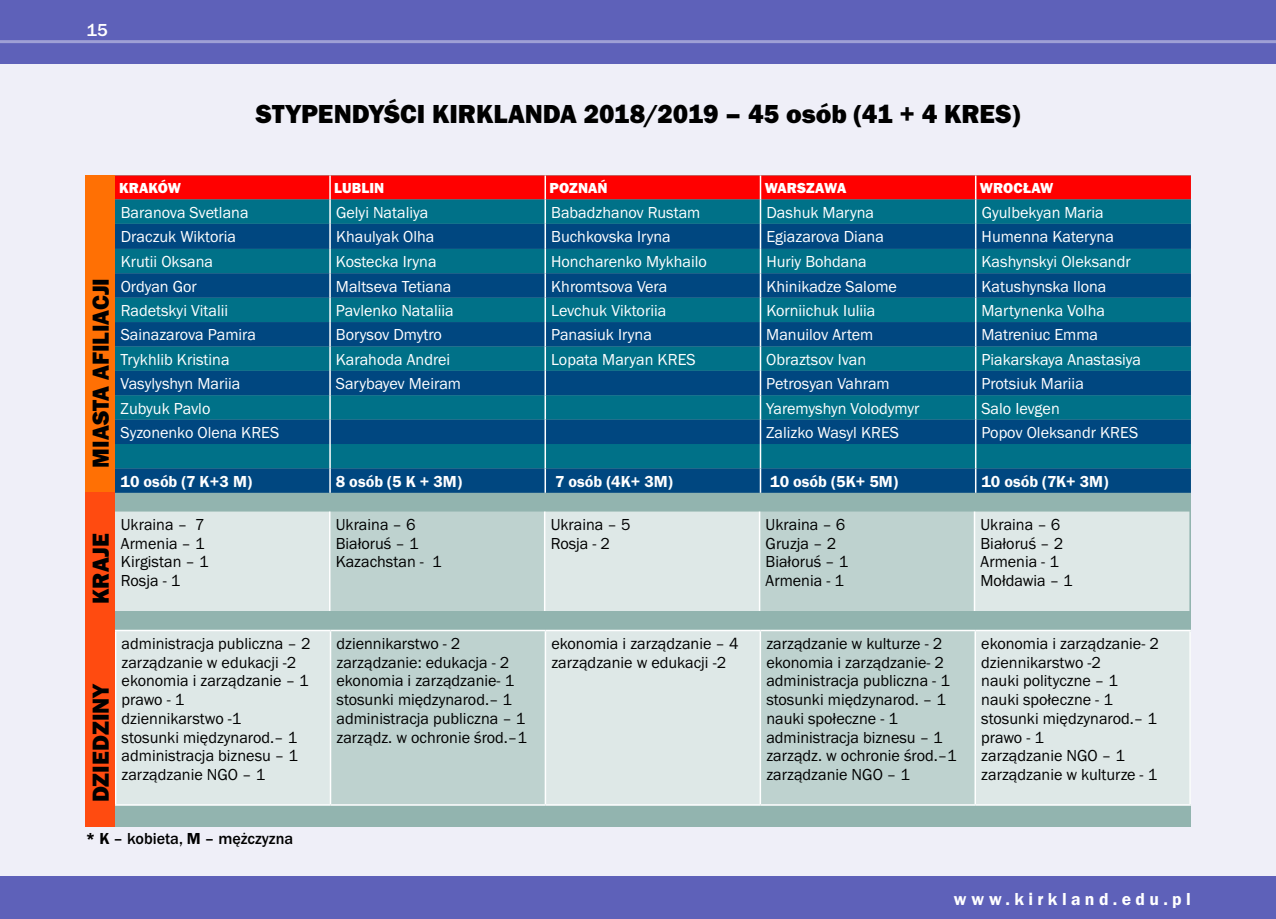
<style>
.page{position:relative;width:1276px;height:919px;background:#fff}
.page>*{position:absolute;margin:0;border:0;box-sizing:border-box;transform-origin:0 0}
.t1{font:27px "Franklin Got URWTCE Hea";color:#000}
.t2{font:24px "Franklin Got URWTCE Hea";color:#000}
.t3{font:18px "Franklin Got URWTCE Dem";letter-spacing:.25em;color:#fff}
.t4{font:500 18px "Franklin Got URWTCE";color:#fff}
.t5{font:16.5px/18.8px "Franklin Got URWTCE Boo";color:#000}
.t6{font:16.5px "Franklin Got URWTCE Boo";color:#fff}
.t7{font:16.5px "Franklin Got URWTCE Dem";color:#fff}
.t8{font:500 16.5px "Franklin Got URWTCE";color:#000}
.t9{font:15px "Franklin Got URWTCE Hea";letter-spacing:.005em;color:#fff}
.s1{font-family:"Franklin Got URWTCE Dem";font-weight:400}
</style>
<div class="page">
<div style="left:0;top:0;width:1276px;height:918px;background:#efeff8"></div>
<div style="left:0;top:0;width:1276px;height:64px;background:#5e61b9"></div>
<div style="left:0;top:876px;width:1276px;height:42px;background:#5e61b9"></div>
<hr style="left:0;top:40px;width:1276px;height:3px;background:#9fa0d5">
<div style="left:115px;top:175px;width:1076px;height:651px;background:#92b4af"></div>
<svg style="left:115px;top:175px;width:1076px;height:317px;background:#15567b"></svg>
<div style="left:115px;top:511px;width:1074px;height:100px;background:#dee8e7"></div>
<svg style="left:330px;top:511px;width:643px;height:100px;background:#c8d9d6"></svg>
<hr style="left:329px;top:511px;width:1px;height:100px;background:#fff">
<hr style="left:544px;top:511px;width:1px;height:100px;background:#fff">
<hr style="left:759px;top:511px;width:1px;height:100px;background:#fff">
<hr style="left:973px;top:511px;width:2px;height:100px;background:#fff">
<div style="left:116px;top:631px;width:1073px;height:173px;background:#dee8e7"></div>
<svg style="left:331px;top:631px;width:643px;height:173px;background:#c8d9d7"></svg>
<hr style="left:115px;top:629px;width:215px;height:2px;background:#fff">
<hr style="left:115px;top:631px;width:1px;height:173px;background:#fff">
<hr style="left:330px;top:629px;width:215px;height:2px;background:#fff">
<hr style="left:330px;top:631px;width:1px;height:173px;background:#fff">
<hr style="left:545px;top:629px;width:215px;height:2px;background:#fff">
<hr style="left:545px;top:631px;width:1px;height:173px;background:#fff">
<hr style="left:760px;top:629px;width:215px;height:2px;background:#fff">
<hr style="left:759px;top:631px;width:2px;height:173px;background:#fff">
<hr style="left:975px;top:629px;width:216px;height:2px;background:#fff">
<hr style="left:974px;top:631px;width:2px;height:173px;background:#fff">
<hr style="left:1189px;top:631px;width:2px;height:173px;background:#fff">
<hr style="left:115px;top:804px;width:215px;height:1px;background:#fff">
<hr style="left:330px;top:804px;width:215px;height:1px;background:#fff">
<hr style="left:545px;top:804px;width:215px;height:1px;background:#fff">
<hr style="left:760px;top:804px;width:215px;height:1px;background:#fff">
<hr style="left:975px;top:804px;width:216px;height:1px;background:#fff">
<div style="left:85px;top:492px;width:30px;height:334px;background:#ff4b10"></div>
<div style="left:85px;top:175px;width:30px;height:317px;background:#ff7004"></div>
<p class="t4" style="left:87px;top:20px;width:23px">15</p>
<h1 class="t1" style="left:256px;top:98px;width:766px">STYPENDYŚCI KIRKLANDA 2018/2019 – 45 osób (41 + 4 KRES)</h1>
<h2 class="t2" style="left:87px;top:467px;width:191px;rotate:-90deg">MIASTA AFILIACJI</h2>
<h2 class="t2" style="left:87px;top:604px;width:72px;rotate:-90deg">KRAJE</h2>
<p class="t9" style="left:119px;top:179px;width:63px">KRAKÓW</p>
<p class="t9" style="left:334px;top:179px;width:52px">LUBLIN</p>
<p class="t9" style="left:549px;top:179px;width:60px">POZNAŃ</p>
<p class="t9" style="left:765px;top:179px;width:83px">WARSZAWA</p>
<p class="t9" style="left:980px;top:179px;width:75px">WROCŁAW</p>
<p class="t6" style="left:121px;top:203px;width:129px">Baranova Svetlana</p>
<p class="t6" style="left:336px;top:203px;width:94px">Gelyi Nataliya</p>
<p class="t6" style="left:551px;top:203px;width:151px">Babadzhanov Rustam</p>
<p class="t6" style="left:766px;top:203px;width:109px">Dashuk Maryna</p>
<p class="t6" style="left:981px;top:203px;width:124px">Gyulbekyan Maria</p>
<p class="t6" style="left:121px;top:227px;width:117px">Draczuk Wiktoria</p>
<p class="t6" style="left:336px;top:227px;width:100px">Khaulyak Olha</p>
<p class="t6" style="left:551px;top:227px;width:121px">Buchkovska Iryna</p>
<p class="t6" style="left:766px;top:227px;width:119px">Egiazarova Diana</p>
<p class="t6" style="left:981px;top:227px;width:134px">Humenna Kateryna</p>
<p class="t6" style="left:121px;top:252px;width:94px">Krutii Oksana</p>
<p class="t6" style="left:336px;top:252px;width:102px">Kostecka Iryna</p>
<p class="t6" style="left:551px;top:252px;width:157px">Honcharenko Mykhailo</p>
<p class="t6" style="left:766px;top:252px;width:102px">Huriy Bohdana</p>
<p class="t6" style="left:981px;top:252px;width:151px">Kashynskyi Oleksandr</p>
<p class="t6" style="left:121px;top:277px;width:78px">Ordyan Gor</p>
<p class="t6" style="left:336px;top:277px;width:117px">Maltseva Tetiana</p>
<p class="t6" style="left:551px;top:277px;width:118px">Khromtsova Vera</p>
<p class="t6" style="left:766px;top:277px;width:132px">Khinikadze Salome</p>
<p class="t6" style="left:981px;top:277px;width:126px">Katushynska Ilona</p>
<p class="t6" style="left:121px;top:301px;width:109px">Radetskyi Vitalii</p>
<p class="t6" style="left:336px;top:301px;width:119px">Pavlenko Nataliia</p>
<p class="t6" style="left:551px;top:301px;width:117px">Levchuk Viktoriia</p>
<p class="t6" style="left:766px;top:301px;width:111px">Korniichuk Iuliia</p>
<p class="t6" style="left:981px;top:301px;width:125px">Martynenka Volha</p>
<p class="t6" style="left:121px;top:326px;width:137px">Sainazarova Pamira</p>
<p class="t6" style="left:336px;top:326px;width:108px">Borysov Dmytro</p>
<p class="t6" style="left:551px;top:326px;width:102px">Panasiuk Iryna</p>
<p class="t6" style="left:766px;top:326px;width:109px">Manuilov Artem</p>
<p class="t6" style="left:981px;top:326px;width:118px">Matreniuc Emma</p>
<p class="t6" style="left:121px;top:350px;width:110px">Trykhlib Kristina</p>
<p class="t6" style="left:336px;top:350px;width:116px">Karahoda Andrei</p>
<p class="t6" style="left:551px;top:350px;width:146px">Lopata Maryan KRES</p>
<p class="t6" style="left:766px;top:350px;width:101px">Obraztsov Ivan</p>
<p class="t6" style="left:981px;top:350px;width:161px">Piakarskaya Anastasiya</p>
<p class="t6" style="left:121px;top:374px;width:121px">Vasylyshyn Mariia</p>
<p class="t6" style="left:336px;top:374px;width:127px">Sarybayev Meiram</p>
<p class="t6" style="left:766px;top:374px;width:125px">Petrosyan Vahram</p>
<p class="t6" style="left:981px;top:374px;width:104px">Protsiuk Mariia</p>
<p class="t6" style="left:121px;top:399px;width:91px">Zubyuk Pavlo</p>
<p class="t6" style="left:766px;top:399px;width:155px">Yaremyshyn Volodymyr</p>
<p class="t6" style="left:981px;top:399px;width:80px">Salo Ievgen</p>
<p class="t6" style="left:121px;top:423px;width:160px">Syzonenko Olena KRES</p>
<p class="t6" style="left:766px;top:423px;width:134px">Zalizko Wasyl KRES</p>
<p class="t6" style="left:981px;top:423px;width:158px">Popov Oleksandr KRES</p>
<p class="t7" style="left:121px;top:472px;width:133px">10 osób (7 K+3 M)</p>
<p class="t7" style="left:336px;top:472px;width:128px">8 osób (5 K + 3M)</p>
<p class="t7" style="left:555px;top:472px;width:120px">7 osób (4K+ 3M)</p>
<p class="t7" style="left:770px;top:472px;width:129px">10 osób (5K+ 5M)</p>
<p class="t7" style="left:981px;top:472px;width:128px">10 osób (7K+ 3M)</p>
<p class="t5" style="left:121px;top:515px;width:89px">Ukraina – 7<br>Armenia – 1<br>Kirgistan – 1<br>Rosja - 1</p>
<p class="t5" style="left:336px;top:515px;width:107px">Ukraina – 6<br>Białoruś – 1<br>Kazachstan - 1</p>
<p class="t5" style="left:551px;top:515px;width:81px">Ukraina – 5<br>Rosja - 2</p>
<p class="t5" style="left:765px;top:515px;width:84px">Ukraina – 6<br>Gruzja – 2<br>Białoruś – 1<br>Armenia - 1</p>
<p class="t5" style="left:980px;top:515px;width:94px">Ukraina – 6<br>Białoruś – 2<br>Armenia - 1<br>Mołdawia – 1</p>
<h2 class="t2" style="left:87px;top:802px;width:121px;rotate:-90deg">DZIEDZINY</h2>
<p class="t5" style="left:122px;top:634px;width:190px">administracja publiczna – 2 zarządzanie w edukacji -2 ekonomia i zarządzanie – 1 prawo - 1<br>dziennikarstwo -1<br>stosunki międzynarod.– 1 administracja biznesu – 1 zarządzanie NGO – 1</p>
<p class="t5" style="left:336px;top:634px;width:192px">dziennikarstwo - 2 zarządzanie: edukacja - 2 ekonomia i zarządzanie- 1 stosunki międzynarod.– 1 administracja publiczna – 1 zarządz. w ochronie środ.–1</p>
<p class="t5" style="left:551px;top:634px;width:189px">ekonomia i zarządzanie – 4 zarządzanie w edukacji -2</p>
<p class="t5" style="left:766px;top:634px;width:192px">zarządzanie w kulturze - 2 ekonomia i zarządzanie- 2 administracja publiczna - 1 stosunki międzynarod. – 1 nauki społeczne - 1 administracja biznesu – 1 zarządz. w ochronie środ.–1 zarządzanie NGO – 1</p>
<p class="t5" style="left:981px;top:634px;width:179px">ekonomia i zarządzanie- 2 dziennikarstwo -2<br>nauki polityczne – 1 nauki społeczne - 1 stosunki międzynarod.– 1 prawo - 1<br>zarządzanie NGO – 1 zarządzanie w kulturze - 1</p>
<p class="t8" style="left:86px;top:829px;width:209px"><span class="s1">* K</span> – kobieta, <span class="s1">M</span> – mężczyzna</p>
<p class="t3" style="left:954px;top:888px;width:238px">www.kirkland.edu.pl</p>
</div>
